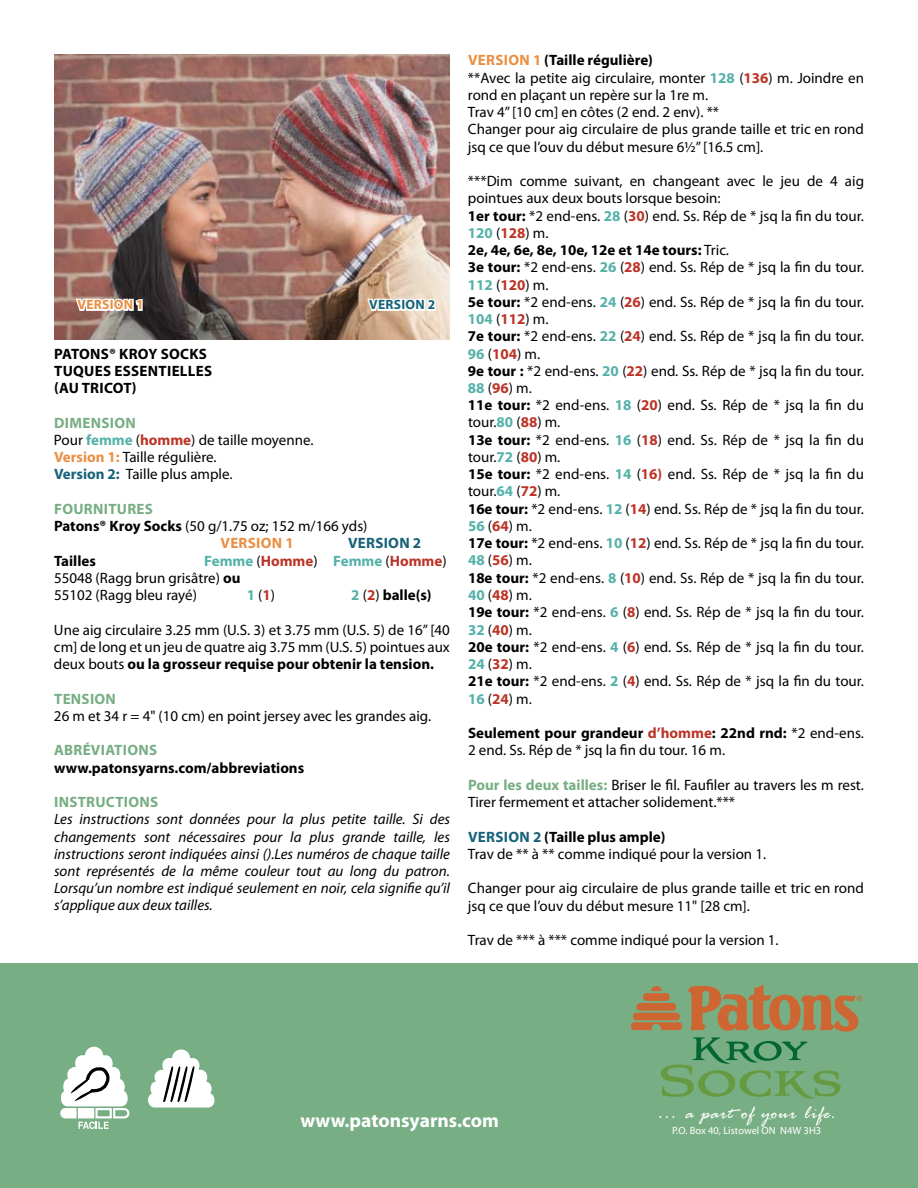
<style>
.page{position:relative;width:918px;height:1188px;background:#fff}
.page>*{position:absolute;margin:0;border:0;box-sizing:border-box;transform-origin:0 0}
.t1{font:700 19.5px "Myriad Pro";color:#fff}
.t2{font:19.5px "Rage Italic Plain";letter-spacing:.075em;color:#fff}
.t3{font:15px/17.2px "Myriad Pro";color:#000}
.t4{font:italic 15px/17.2px "Myriad Pro";color:#000;text-align:justify}
.t5{font:700 15px "Myriad Pro";color:#000}
.t6{font:700 15px "Myriad Pro";letter-spacing:.02em;color:#78ae84}
.t7{font:700 15px/17.2px "Myriad Pro";letter-spacing:.02em;color:#000}
.t8{font:700 15px "Myriad Pro";letter-spacing:.02em;color:#ea8f42}
.t9{font:700 15px "Myriad Pro";letter-spacing:.02em;color:#166279}
.t10{font:700 13.5px "Myriad Pro";letter-spacing:.02em;color:#ea8f42}
.t11{font:700 13.5px "Myriad Pro";letter-spacing:.02em;color:#166279}
.t12{font:10.5px "Myriad Pro";color:#fff}
.s1{font-weight:700;color:#78ae84}
.s2{font-weight:700;color:#54b1a9}
.s3{font-weight:700;color:#bc3427}
.s4{font-weight:700;color:#ea8f42}
.s5{font-weight:700;color:#166279}
.s6{font-weight:700}
.s7{color:#54b1a9}
.s8{font-weight:400}
.s9{color:#bc3427}
.s10{font-size:18px}
</style>
<div class="page">
<div style="left:0;top:963px;width:918px;height:225px;background:#78ae84"></div>
<svg style="left:631px;top:985px;width:232px;height:114px"></svg>
<img style="left:54px;top:54px;width:396px;height:286px">
<svg style="left:74px;top:287px;width:70px;height:52px"></svg>
<svg style="left:365px;top:287px;width:73px;height:52px"></svg>
<svg style="left:60px;top:1046px;width:70px;height:83px"></svg>
<svg style="left:148px;top:1049px;width:67px;height:58px"></svg>
<p class="t10" style="left:78px;top:296px;width:67px">Version 1</p>
<p class="t11" style="left:369px;top:296px;width:67px">Version 2</p>
<p class="t7" style="left:54px;top:344px;width:154px">Patons® Kroy Socks<br>TUQUES ESSENTIE</p>
<p class="t5" style="left:180px;top:361px;width:25px">LLES</p>
<p class="t5" style="left:54px;top:378px;width:37px">(AU TRICOT</p>
<p class="t5" style="left:132px;top:378px;width:6px">)</p>
<p class="t3" style="left:54px;top:414px;width:261px"><span class="s1">DIMENSION<br></span>Pour <span class="s2">femme</span> (<span class="s3">homme</span>) de taille moyenne.<br><span class="s4">Version 1:</span> Taille régulière.<br><span class="s5">Version 2:</span> Taille plus ample.</p>
<p class="t6" style="left:54px;top:499px;width:39px">FOURNIT</p>
<p class="t6" style="left:117px;top:499px;width:20px">URES</p>
<p class="t3" style="left:54px;top:517px;width:315px"><span class="s6">Patons® Kroy Socks</span> (50 g/1.75 oz; 152 m/166 yds)</p>
<p class="t8" style="left:220px;top:533px;width:75px">Version 1</p>
<p class="t9" style="left:348px;top:533px;width:75px">Version 2</p>
<p class="t5" style="left:54px;top:551px;width:43px">Tailles</p>
<p class="t3" style="left:54px;top:552px;width:394px;text-indent:150px"><span class="s2">Femme</span> (<span class="s3">Homme</span>) <span class="s2">Femme</span> (<span class="s3">Homme</span>)<br>55048 (Ragg brun grisâtre) <span class="s6">ou<br></span>55102 (Ragg bleu rayé)</p>
<p class="t3" style="left:247px;top:586px;width:30px"><span class="s2">1</span> (<span class="s3">1</span>)</p>
<p class="t5" style="left:351px;top:585px;width:82px"><span class="s7">2</span> <span class="s8">(</span><span class="s9">2</span><span class="s8">)</span> balle(s)</p>
<p class="t3" style="left:54px;top:621px;width:397px;text-align:justify">Une aig circulaire 3.25 mm (U.S. 3) et 3.75 mm (U.S. 5) de 16” [40 cm] de long et un jeu de quatre aig 3.75 mm (U.S. 5) pointues aux deux bouts <span class="s6">ou la grosseur requise pour obtenir la tension.</span></p>
<p class="t6" style="left:54px;top:689px;width:10px">TENSION</p>
<p class="t3" style="left:54px;top:707px;width:379px">26 m et 34 r = 4" (10 cm) en point jersey avec les grandes aig.</p>
<p class="t6" style="left:54px;top:740px;width:56px">ABRÉVIATIONS</p>
<p class="t5" style="left:54px;top:758px;width:252px">www.patonsyarns.com/abbreviations</p>
<p class="t6" style="left:54px;top:792px;width:9px">INSTR</p>
<p class="t6" style="left:95px;top:792px;width:21px">UCTIONS</p>
<p class="t4" style="left:54px;top:810px;width:398px">Les instructions sont données pour la plus petite taille. Si des changements sont nécessaires pour la plus grande taille, les instructions seront indiquées ainsi ().Les numéros de chaque taille sont représentés de la même couleur tout au long du patron.<br>Lorsqu’un nombre est indiqué seulement en noir, cela signifie qu’il s’applique aux deux tailles.</p>
<p class="t3" style="left:468px;top:51px;width:398px"><span class="s4">Version 1</span> <span class="s6">(Taille régulière)<br></span>**Avec la petite aig circulaire, monter <span class="s2">128</span> (<span class="s3">136</span>) m. Joindre en rond en plaçant un repère sur la 1re m.<br>Trav 4” [10 cm] en côtes (2 end. 2 env). **<br>Changer pour aig circulaire de plus grande taille et tric en rond jsq ce que l’ouv du début mesure 6½” [16.5 cm].</p>
<p class="t3" style="left:468px;top:172px;width:398px">***Dim comme suivant, en changeant avec le jeu de 4 aig pointues aux deux bouts lorsque besoin:<br><span class="s6">1er tour:</span> *2 end-ens. <span class="s2">28</span> (<span class="s3">30</span>) end. Ss. Rép de * jsq la fin du tour.<br><span class="s2">120</span> (<span class="s3">128</span>) m.<br><span class="s6">2e, 4e, 6e, 8e, 10e, 12e et 14e tours:</span> Tric.<br><span class="s6">3e tour:</span> *2 end-ens. <span class="s2">26</span> (<span class="s3">28</span>) end. Ss. Rép de * jsq la fin du tour.<br><span class="s2">112</span> (<span class="s3">120</span>) m.<br><span class="s6">5e tour:</span> *2 end-ens. <span class="s2">24</span> (<span class="s3">26</span>) end. Ss. Rép de * jsq la fin du tour.<br><span class="s2">104</span> (<span class="s3">112</span>) m.<br><span class="s6">7e tour:</span> *2 end-ens. <span class="s2">22</span> (<span class="s3">24</span>) end. Ss. Rép de * jsq la fin du tour.<br><span class="s2">96</span> (<span class="s3">104</span>) m.<br><span class="s6">9e tour :</span> *2 end-ens. <span class="s2">20</span> (<span class="s3">22</span>) end. Ss. Rép de * jsq la fin du tour.<br><span class="s2">88</span> (<span class="s3">96</span>) m.<br><span class="s6">11e tour:</span> *2 end-ens. <span class="s2">18</span> (<span class="s3">20</span>) end. Ss. Rép de * jsq la fin du tour.<span class="s2">80</span> (<span class="s3">88</span>) m.<br><span class="s6">13e tour:</span> *2 end-ens. <span class="s2">16</span> (<span class="s3">18</span>) end. Ss. Rép de * jsq la fin du tour.<span class="s2">72</span> (<span class="s3">80</span>) m.<br><span class="s6">15e tour:</span> *2 end-ens. <span class="s2">14</span> (<span class="s3">16)</span> end. Ss. Rép de * jsq la fin du tour.<span class="s2">64</span> (<span class="s3">72</span>) m.<br><span class="s6">16e tour:</span> *2 end-ens. <span class="s2">12</span> (<span class="s3">14</span>) end. Ss. Rép de * jsq la fin du tour.<br><span class="s2">56</span> (<span class="s3">64</span>) m.<br><span class="s6">17e tour:</span> *2 end-ens. <span class="s2">10</span> (<span class="s3">12</span>) end. Ss. Rép de * jsq la fin du tour.<br><span class="s2">48</span> (<span class="s3">56</span>) m.<br><span class="s6">18e tour:</span> *2 end-ens. <span class="s2">8</span> (<span class="s3">10</span>) end. Ss. Rép de * jsq la fin du tour.<br><span class="s2">40</span> (<span class="s3">48</span>) m.<br><span class="s6">19e tour:</span> *2 end-ens. <span class="s2">6</span> (<span class="s3">8</span>) end. Ss. Rép de * jsq la fin du tour.<br><span class="s2">32</span> (<span class="s3">40</span>) m.<br><span class="s6">20e tour:</span> *2 end-ens. <span class="s2">4</span> (<span class="s3">6</span>) end. Ss. Rép de * jsq la fin du tour.<br><span class="s2">24</span> (<span class="s3">32</span>) m.<br><span class="s6">21e tour:</span> *2 end-ens. <span class="s2">2</span> (<span class="s3">4</span>) end. Ss. Rép de * jsq la fin du tour.<br><span class="s2">16</span> (<span class="s3">24</span>) m.</p>
<p class="t3" style="left:468px;top:724px;width:397px"><span class="s6">Seulement pour grandeur</span> <span class="s3">d’homme</span><span class="s6">: 22nd rnd:</span> *2 end-ens.<br>2 end. Ss. Rép de * jsq la fin du tour. 16 m.</p>
<p class="t3" style="left:468px;top:776px;width:397px"><span class="s1">Pour les deux tailles:</span> Briser le fil. Faufiler au travers les m rest.<br>Tirer fermement et attacher solidement.***</p>
<p class="t3" style="left:468px;top:828px;width:300px"><span class="s5">Version 2</span> <span class="s6">(Taille plus ample)<br></span>Trav de ** à ** comme indiqué pour la version 1.</p>
<p class="t3" style="left:468px;top:879px;width:398px">Changer pour aig circulaire de plus grande taille et tric en rond jsq ce que l’ouv du début mesure 11" [28 cm].</p>
<p class="t3" style="left:468px;top:931px;width:312px">Trav de *** à *** comme indiqué pour la version 1.</p>
<h1 class="t2" style="left:658px;top:1100px;width:179px">… a part of your life<span class="s10">.</span></h1>
<h1 class="t1" style="left:300px;top:1108px;width:200px">www.patonsyarns.com</h1>
<p class="t12" style="left:672px;top:1124px;width:151px">P.O. Box 40, Listowel ON N4W 3H3</p>
</div>
